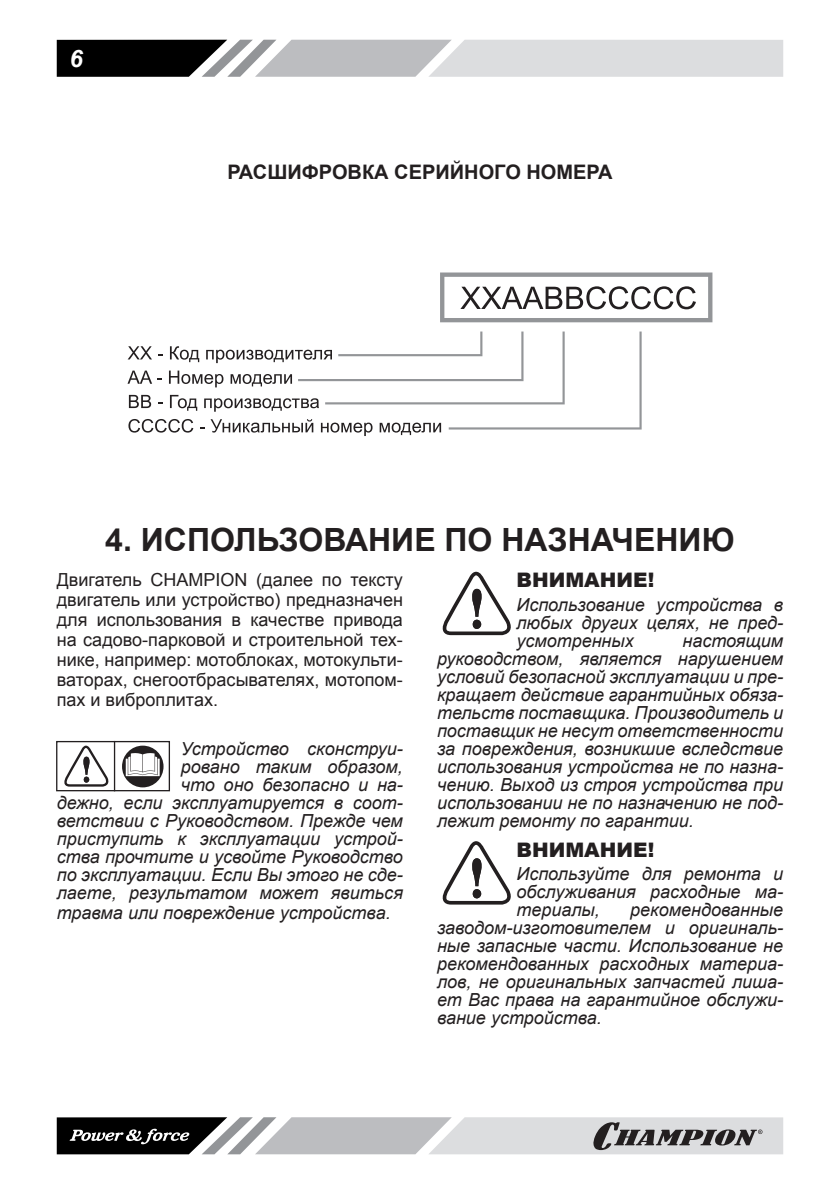
<style>
.page{position:relative;width:840px;height:1191px;background:#fff}
.page>*{position:absolute;margin:0;border:0;box-sizing:border-box;transform-origin:0 0}
.Заголовок_1{font:700 32px "Arial";color:#231f20}
.t1{font:italic 700 24px "Arial";color:#fff}
.t2{font:700 20px "Arial";color:#231f20}
.ВНИМАНИЕ{font:900 20px "Arial";color:#231f20}
.ВНИМАНИЕ_ТЕКСТ{font:italic 18px/18px "Arial";color:#231f20;text-align:justify}
.Текст_основной{font:18px/20px "Arial";color:#231f20;text-align:justify}
</style>
<div class="page">
<svg style="left:57px;top:40px;width:725px;height:37px;background:#a7a8a9"></svg>
<svg style="left:57px;top:1117px;width:725px;height:37px;background:#a1a1a3"></svg>
<svg style="left:122px;top:745px;width:41px;height:42px"></svg>
<svg style="left:64px;top:745px;width:45px;height:41px"></svg>
<div style="left:56px;top:741px;width:114px;height:50px;border:1px solid #231f20"></div>
<hr style="left:114px;top:741px;width:1px;height:50px;background:#231f20">
<svg style="left:442px;top:572px;width:69px;height:63px"></svg>
<svg style="left:442px;top:841px;width:69px;height:63px"></svg>
<svg style="left:440px;top:272px;width:272px;height:50px"></svg>
<svg style="left:127px;top:331px;width:514px;height:105px"></svg>
<h2 class="t1" style="left:70px;top:42px;width:15px">6</h2>
<p class="t2" style="left:227px;top:159px;width:386px">РАСШИФРОВКА СЕРИЙНОГО НОМЕРА</p>
<p class="Заголовок_1" style="left:105px;top:518px;width:630px">4. ИСПОЛЬЗОВАНИЕ ПО НАЗНАЧЕНИЮ</p>
<p class="Текст_основной" style="left:57px;top:570px;width:347px">Двигатель CHAMPION (далее по тексту двигатель или устройство) предназначен для использования в качестве привода на садово-парковой и строительной тех&shy;нике, например: мотоблоках, мотокульти&shy;ваторах, снегоотбрасывателях, мотопом&shy;пах и виброплитах.</p>
<p class="ВНИМАНИЕ_ТЕКСТ" style="left:57px;top:740px;width:347px;text-align:right">Устройство сконструи-<br>ровано таким образом,<br>что оно безопасно и на-<br>дежно, если эксплуатируется в соот&shy;ветствии с Руководством. Прежде чем приступить к эксплуатации устрой&shy;ства прочтите и усвойте Руководство по эксплуатации. Если Вы этого не сде&shy;лаете, результатом может явиться</p>
<p class="ВНИМАНИЕ_ТЕКСТ" style="left:57px;top:904px;width:335px">травма или повреждение устройства.</p>
<p class="ВНИМАНИЕ" style="left:516px;top:565px;width:139px">ВНИМАНИЕ!</p>
<p class="ВНИМАНИЕ_ТЕКСТ" style="left:516px;top:596px;width:268px">Использование устройства в любых других целях, не пред&shy;усмотренных</p>
<p class="ВНИМАНИЕ_ТЕКСТ" style="left:437px;top:632px;width:347px;text-indent:245px">настоящим руководством, является нарушением условий безопасной эксплуатации и пре&shy;кращает действие гарантийных обяза&shy;тельств поставщика. Производитель и поставщик не несут ответственности за повреждения, возникшие вследствие использования устройства не по назна&shy;чению. Выход из строя устройства при использовании не по назначению не под&shy;лежит ремонту по гарантии.</p>
<p class="ВНИМАНИЕ" style="left:516px;top:835px;width:139px">ВНИМАНИЕ!</p>
<p class="ВНИМАНИЕ_ТЕКСТ" style="left:516px;top:865px;width:268px">Используйте для ремонта и обслуживания расходные ма&shy;териалы,</p>
<p class="ВНИМАНИЕ_ТЕКСТ" style="left:437px;top:901px;width:347px;text-indent:193px">рекомендованные заводом-изготовителем и оригиналь&shy;ные запасные части. Использование не рекомендованных расходных материа&shy;лов, не оригинальных запчастей лиша&shy;ет Вас права на гарантийное обслужи&shy;вание устройства.</p>
</div>
